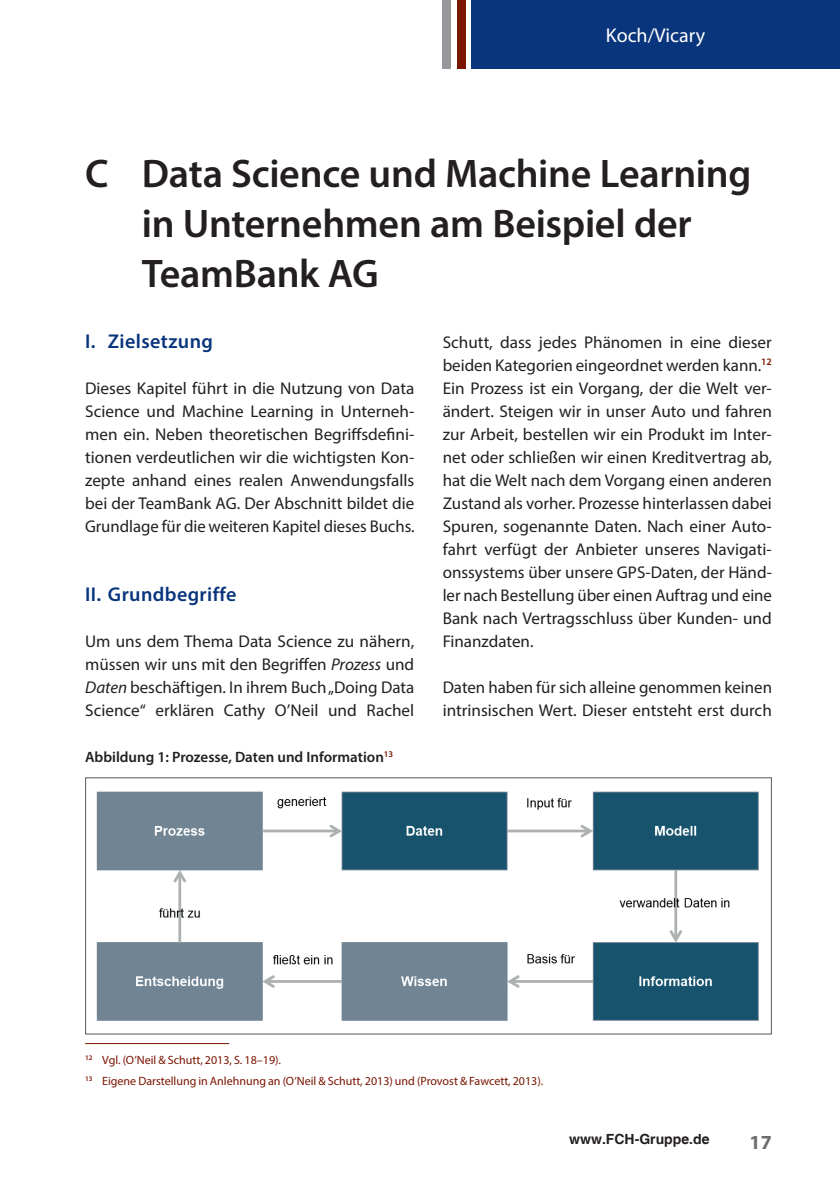
<style>
.page{position:relative;width:840px;height:1191px;background:#fff}
.page>*{position:absolute;margin:0;border:0;box-sizing:border-box;transform-origin:0 0}
.t1{font:600 40px/50px "Myriad Pro";letter-spacing:-.01em;color:#231f20}
.t2{font:600 20px "Myriad Pro";letter-spacing:.02em;color:#08357c}
.t3{font:20px "Myriad Pro";color:#fff}
.t4{font:700 20px "Myriad Pro";color:#6c6d70}
.t5{font:17px/23px "Myriad Pro";color:#231f20;text-align:justify}
.t6{font:600 15px "Myriad Pro";color:#231f20}
.t7{font:700 14px "Helvetica";color:#231f20}
.t8{font:12px/20.6px "Myriad Pro";color:#791500}
.s1{font-style:italic}
</style>
<div class="page">
<div style="left:442px;top:0;width:9px;height:68px;background:#98989c"></div>
<div style="left:456px;top:0;width:9px;height:68px;background:#791500"></div>
<div style="left:471px;top:0;width:368px;height:68px;background:#08357c"></div>
<hr style="left:85px;top:1043px;width:144px;height:1px;background:#791500">
<img style="left:96px;top:791px;width:663px;height:230px">
<div style="left:85px;top:777px;width:686px;height:257px;border:1px solid #57585a"></div>
<p class="t3" style="left:605px;top:22px;width:101px">Koch/Vicary</p>
<h1 class="t1" style="left:142px;top:148px;width:610px;text-indent:-57px">C Data Science und Machine Learning in Unternehmen am Beispiel der<br>TeamBank AG</h1>
<p class="t2" style="left:85px;top:329px;width:129px">I. Zielsetzung</p>
<p class="t5" style="left:85px;top:377px;width:331px">Dieses Kapitel führt in die Nutzung von Data Science und Machine Learning in Unterneh&shy;men ein. Neben theoretischen Begriffsdefini&shy;tionen verdeutlichen wir die wichtigsten Kon&shy;zepte anhand eines realen Anwendungsfalls bei der TeamBank AG. Der Abschnitt bildet die Grundlage für die weiteren Kapitel dieses Buchs.</p>
<p class="t2" style="left:85px;top:582px;width:153px">II. Grundbegriffe</p>
<p class="t5" style="left:85px;top:630px;width:330px">Um uns dem Thema Data Science zu nähern, müssen wir uns mit den Begriffen <span class="s1">Prozess</span> und <span class="s1">Daten</span> beschäftigen. In ihrem Buch „Doing Data Science“ erklären Cathy O’Neil und Rachel</p>
<p class="t6" style="left:85px;top:747px;width:309px">Abbildung 1: Prozesse, Daten und Information<sup>13</sup></p>
<p class="t5" style="left:442px;top:331px;width:330px">Schutt, dass jedes Phänomen in eine dieser beiden Kategorien eingeordnet werden kann.<sup>12<br></sup>Ein Prozess ist ein Vorgang, der die Welt ver&shy;ändert. Steigen wir in unser Auto und fahren zur Arbeit, bestellen wir ein Produkt im Inter&shy;net oder schließen wir einen Kreditvertrag ab, hat die Welt nach dem Vorgang einen anderen Zustand als vorher. Prozesse hinterlassen dabei Spuren, sogenannte Daten. Nach einer Auto&shy;fahrt verfügt der Anbieter unseres Navigati&shy;onssystems über unsere GPS-Daten, der Händ&shy;ler nach Bestellung über einen Auftrag und eine Bank nach Vertragsschluss über Kunden- und Finanzdaten.</p>
<p class="t5" style="left:442px;top:676px;width:331px">Daten haben für sich alleine genommen keinen intrinsischen Wert. Dieser entsteht erst durch</p>
<p class="t8" style="left:85px;top:1049px;width:459px"><sup>12</sup> Vgl. (O’Neil &amp; Schutt, 2013, S. 18–19).<br><sup>13</sup> Eigene Darstellung in Anlehnung an (O’Neil &amp; Schutt, 2013) und (Provost &amp; Fawcett, 2013).</p>
<p class="t7" style="left:569px;top:1131px;width:142px">www.FCH-Gruppe.de</p>
<p class="t4" style="left:749px;top:1129px;width:24px">17</p>
</div>
